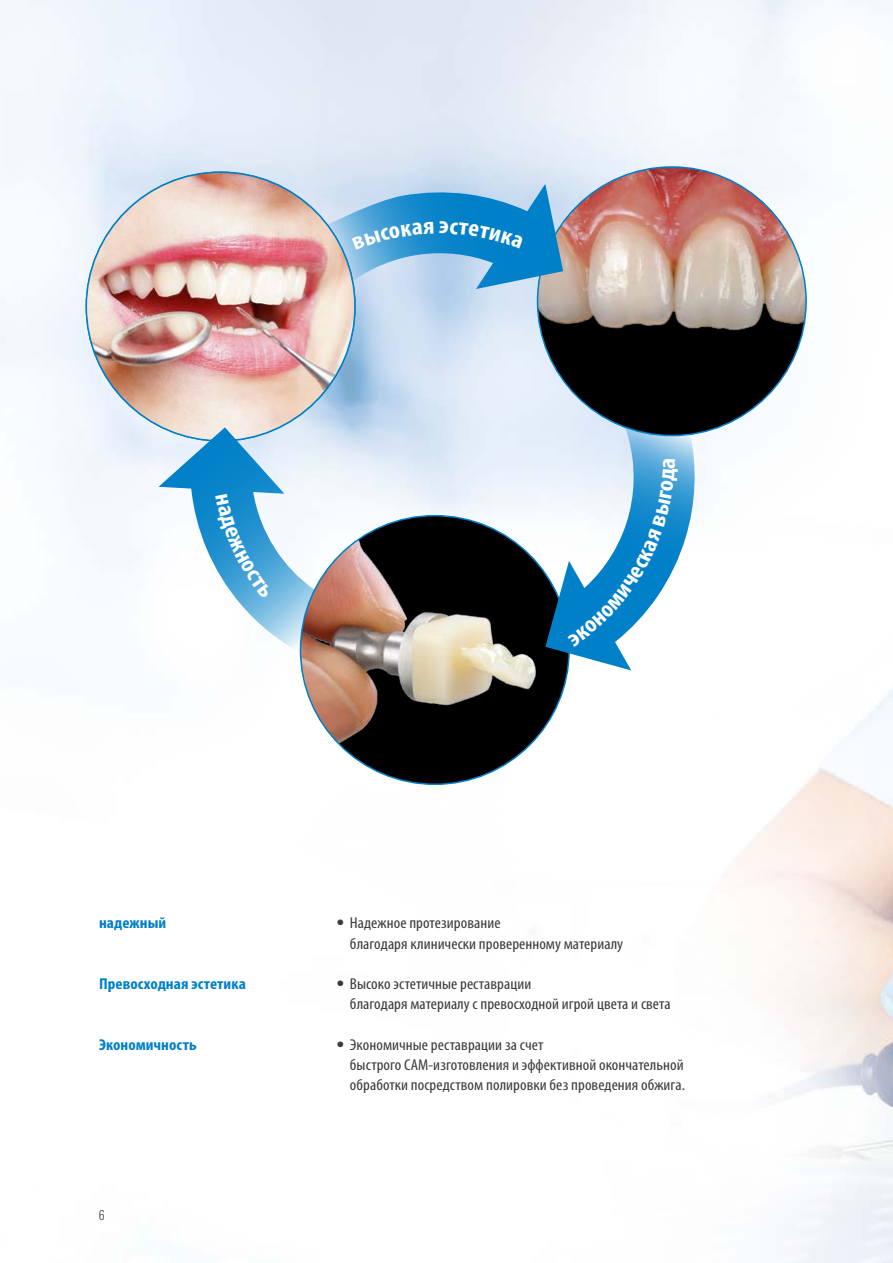
<style>
.page{position:relative;width:893px;height:1263px;background:#fff}
.page>*{position:absolute;margin:0;border:0;box-sizing:border-box;transform-origin:0 0}
.t1{font:condensed 15.75px/20.2px "Myriad Pro";letter-spacing:.005em;color:#3b3b3a;scale:1.08 1}
.t2{font:700 condensed 15.75px "Myriad Pro";letter-spacing:.005em;color:#0080c8;scale:1.08 1}
.t3{font:300 condensed 13.5px "Univers Next Pro";color:#3b3b3a}
.s1{font-family:"Univers LT Std";font-weight:700}
</style>
<div class="page">
<img style="left:0;top:0;width:893px;height:1263px">
<div style="left:537px;top:167px;width:269px;height:269px;background:#000;border-radius:50%"></div>
<img style="left:537px;top:167px;width:269px;height:197px">
<img style="left:300px;top:516px;width:245px;height:268px">
<img style="left:86px;top:172px;width:269px;height:269px;border-radius:134px">
<svg style="left:327px;top:184px;width:236px;height:105px"></svg>
<svg style="left:159px;top:427px;width:156px;height:225px"></svg>
<svg style="left:545px;top:425px;width:152px;height:245px"></svg>
<p class="t2" style="left:99px;top:914px;width:64px">надежный</p>
<p class="t2" style="left:99px;top:975px;width:137px">Превосходная эстетика</p>
<p class="t2" style="left:99px;top:1036px;width:92px">Экономичность</p>
<p class="t3" style="left:99px;top:1207px;width:7px">6</p>
<p class="t1" style="left:350px;top:913px;width:254px;text-indent:-13px"><span class="s1">•</span> Надежное протезирование<br>благодаря клинически проверенному материалу</p>
<p class="t1" style="left:350px;top:974px;width:298px;text-indent:-13px"><span class="s1">•</span> Высоко эстетичные реставрации<br>благодаря материалу с превосходной игрой цвета и света</p>
<p class="t1" style="left:350px;top:1034px;width:312px;text-indent:-13px"><span class="s1">•</span> Экономичные реставрации за счет<br>быстрого CAM-изготовления и эффективной окончательной обработки посредством полировки без проведения обжига.</p>
</div>
